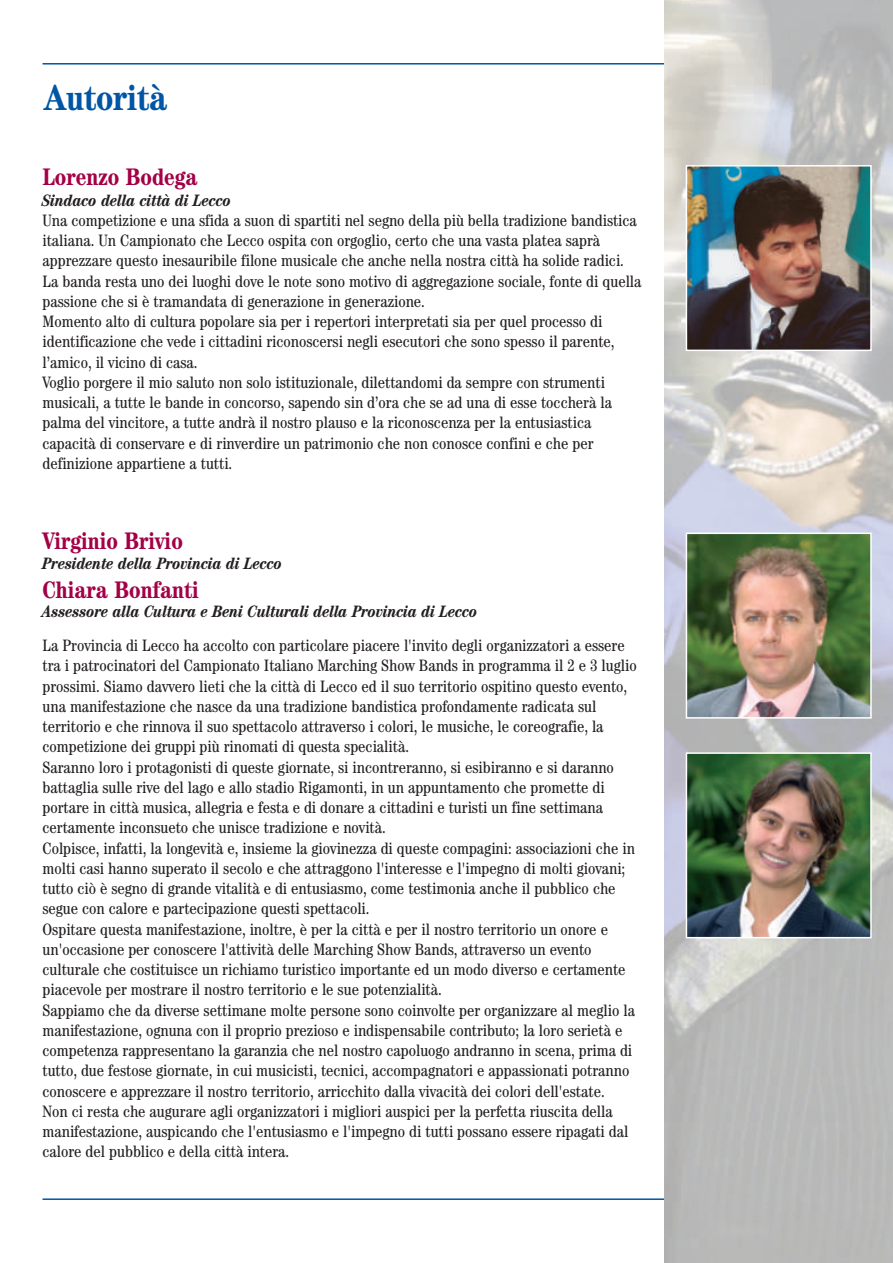
<style>
.page{position:relative;width:893px;height:1263px;background:#fff}
.page>*{position:absolute;margin:0;border:0;box-sizing:border-box;transform-origin:0 0}
.t1{font:700 condensed 36px "Century";color:#0155a5}
.t2{font:700 condensed 24px "Century";color:#a30146}
.t3{font:condensed 16.5px/20.2px "Century";color:#231f20}
.t4{font:italic 700 condensed 16.5px "Century";color:#231f20}
</style>
<div class="page">
<hr style="left:43px;top:1198px;width:829px;height:2px;background:#0155a5">
<hr style="left:43px;top:63px;width:829px;height:2px;background:#0155a5">
<img style="left:664px;top:0;width:229px;height:1263px">
<img style="left:689px;top:168px;width:180px;height:180px">
<div style="left:686px;top:165px;width:186px;height:186px;border:2px solid #fff"></div>
<img style="left:689px;top:535px;width:180px;height:181px">
<div style="left:686px;top:532px;width:186px;height:187px;border:2px solid #fff"></div>
<img style="left:689px;top:755px;width:180px;height:180px">
<div style="left:686px;top:752px;width:186px;height:186px;border:2px solid #fff"></div>
<h1 class="t1" style="left:44px;top:86px;width:125px">Autorità</h1>
<h2 class="t2" style="left:43px;top:169px;width:156px">Lorenzo Bodega</h2>
<p class="t4" style="left:43px;top:194px;width:190px">Sindaco della città di Lecco</p>
<p class="t3" style="left:43px;top:211px;width:601px">Una competizione e una sfida a suon di spartiti nel segno della più bella tradizione bandistica italiana. Un Campionato che Lecco ospita con orgoglio, certo che una vasta platea saprà apprezzare questo inesauribile filone musicale che anche nella nostra città ha solide radici.<br>La banda resta uno dei luoghi dove le note sono motivo di aggregazione sociale, fonte di quella passione che si è tramandata di generazione in generazione.<br>Momento alto di cultura popolare sia per i repertori interpretati sia per quel processo di identificazione che vede i cittadini riconoscersi negli esecutori che sono spesso il parente, l’amico, il vicino di casa.<br>Voglio porgere il mio saluto non solo istituzionale, dilettandomi da sempre con strumenti musicali, a tutte le bande in concorso, sapendo sin d’ora che se ad una di esse toccherà la palma del vincitore, a tutte andrà il nostro plauso e la riconoscenza per la entusiastica capacità di conservare e di rinverdire un patrimonio che non conosce confini e che per definizione appartiene a tutti.</p>
<h2 class="t2" style="left:43px;top:533px;width:142px">Virginio Brivio</h2>
<p class="t4" style="left:43px;top:557px;width:241px">Presidente della Provincia di Lecco</p>
<h2 class="t2" style="left:43px;top:581px;width:158px">Chiara Bonfanti</h2>
<p class="t4" style="left:43px;top:606px;width:437px">Assessore alla Cultura e Beni Culturali della Provincia di Lecco</p>
<p class="t3" style="left:43px;top:637px;width:596px">La Provincia di Lecco ha accolto con particolare piacere l'invito degli organizzatori a essere tra i patrocinatori del Campionato Italiano Marching Show Bands in programma il 2 e 3 luglio prossimi. Siamo davvero lieti che la città di Lecco ed il suo territorio ospitino questo evento, una manifestazione che nasce da una tradizione bandistica profondamente radicata sul territorio e che rinnova il suo spettacolo attraverso i colori, le musiche, le coreografie, la competizione dei gruppi più rinomati di questa specialità.<br>Saranno loro i protagonisti di queste giornate, si incontreranno, si esibiranno e si daranno battaglia sulle rive del lago e allo stadio Rigamonti, in un appuntamento che promette di portare in città musica, allegria e festa e di donare a cittadini e turisti un fine settimana certamente inconsueto che unisce tradizione e novità.<br>Colpisce, infatti, la longevità e, insieme la giovinezza di queste compagini: associazioni che in molti casi hanno superato il secolo e che attraggono l'interesse e l'impegno di molti giovani; tutto ciò è segno di grande vitalità e di entusiasmo, come testimonia anche il pubblico che segue con calore e partecipazione questi spettacoli.<br>Ospitare questa manifestazione, inoltre, è per la città e per il nostro territorio un onore e un'occasione per conoscere l'attività delle Marching Show Bands, attraverso un evento culturale che costituisce un richiamo turistico importante ed un modo diverso e certamente piacevole per mostrare il nostro territorio e le sue potenzialità.<br>Sappiamo che da diverse settimane molte persone sono coinvolte per organizzare al meglio la manifestazione, ognuna con il proprio prezioso e indispensabile contributo; la loro serietà e competenza rappresentano la garanzia che nel nostro capoluogo andranno in scena, prima di tutto, due festose giornate, in cui musicisti, tecnici, accompagnatori e appassionati potranno conoscere e apprezzare il nostro territorio, arricchito dalla vivacità dei colori dell'estate.<br>Non ci resta che augurare agli organizzatori i migliori auspici per la perfetta riuscita della manifestazione, auspicando che l'entusiasmo e l'impegno di tutti possano essere ripagati dal calore del pubblico e della città intera.</p>
</div>
